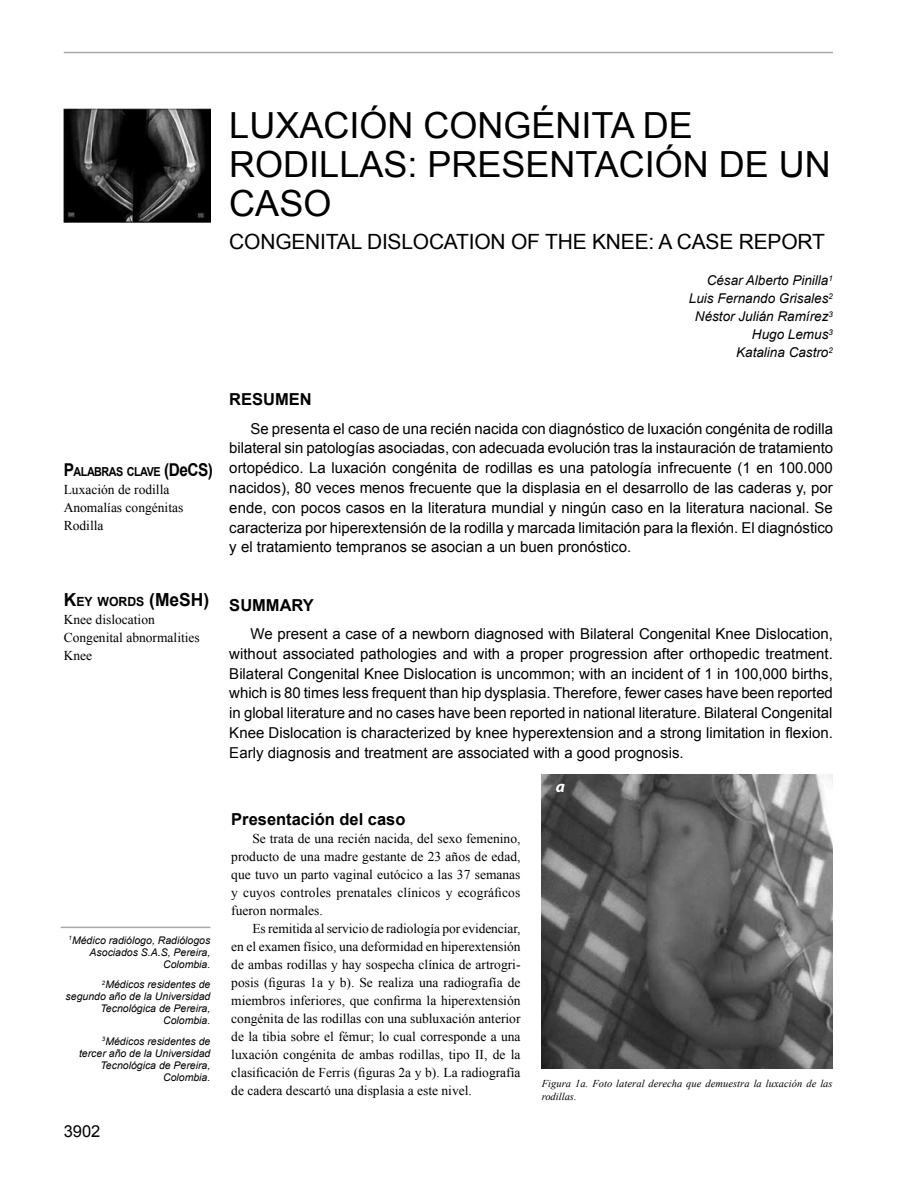
<style>
.page{position:relative;width:918px;height:1188px;background:#fff}
.page>*{position:absolute;margin:0;border:0;box-sizing:border-box;transform-origin:0 0}
.t1{font:36px/39px "Arial";color:#000}
.t2{font:21px "Arial";letter-spacing:-.01em;color:#000}
.t3{font:700 16.5px "Arial";color:#000}
.t4{font:16.5px "Arial";color:#000}
.t5{font:italic 700 16.5px "Myriad Pro";color:#fff}
.t6{font:15px/19.8px "Arial";color:#000;text-align:justify}
.t7{font:13.5px/18px "Times New Roman";color:#000;text-align:justify}
.t8{font:italic 13.5px/18px "Arial";color:#000;text-align:right}
.t9{font:700 12.6px "Arial";color:#000}
.t10{font:700 12.45px "Arial";letter-spacing:-.045em;color:#000;scale:.87 1}
.t11{font:italic 10.5px/12px "Arial";color:#000;text-align:right}
.t12{font:italic 10.5px/12.6px "Times New Roman";letter-spacing:.005em;color:#000}
.s1{font-size:17.7px}
.s2{font-size:18px}
</style>
<div class="page">
<hr style="left:64px;top:52px;width:769px;height:1px;background:#a7a9ac">
<img style="left:64px;top:108px;width:146px;height:114px">
<img style="left:542px;top:774px;width:291px;height:294px">
<hr style="left:61px;top:927px;width:149px;height:1px;background:#a7a9ac">
<p class="t10" style="left:64px;top:464px;width:173px"><span class="s1">P</span>ALABRAS CLAVE <span class="s1">(DeCS)</span></p>
<p class="t7" style="left:64px;top:481px;width:121px;text-align:left">Luxación de rodilla<br>Anomalías congénitas<br>Rodilla</p>
<p class="t9" style="left:64px;top:593px;width:147px"><span class="s2">K</span>EY WORDS <span class="s2">(MeSH)</span></p>
<p class="t7" style="left:64px;top:610px;width:138px;text-align:left">Knee dislocation<br>Congenital abnormalities<br>Knee</p>
<p class="t11" style="left:69px;top:934px;width:143px"><sup>1</sup>Médico radiólogo, Radiólogos<br>Asociados S.A.S, Pereira,<br>Colombia.</p>
<p class="t11" style="left:66px;top:979px;width:146px"><sup>2</sup>Médicos residentes de segundo año de la Universidad<br>Tecnológica de Pereira,<br>Colombia.</p>
<p class="t11" style="left:79px;top:1035px;width:133px"><sup>3</sup>Médicos residentes de tercer año de la Universidad<br>Tecnológica de Pereira,<br>Colombia.</p>
<p class="t4" style="left:64px;top:1120px;width:38px">3902</p>
<h1 class="t1" style="left:229px;top:106px;width:603px">Luxación congénita de rodillas: PResentación de un caso</h1>
<h2 class="t2" style="left:229px;top:228px;width:597px">Congenital Dislocation of the Knee: A Case Report</h2>
<p class="t8" style="left:689px;top:272px;width:145px">César Alberto Pinilla<sup>1<br></sup>Luis Fernando Grisales<sup>2<br></sup>Néstor Julián Ramírez<sup>3<br></sup>Hugo Lemus<sup>3<br></sup>Katalina Castro<sup>2</sup></p>
<p class="t3" style="left:229px;top:389px;width:84px">Resumen</p>
<p class="t6" style="left:229px;top:419px;width:605px;text-indent:21px">Se presenta el caso de una recién nacida con diagnóstico de luxación congénita de rodilla bilateral sin patologías asociadas, con adecuada evolución tras la instauración de tratamiento ortopédico. La luxación congénita de rodillas es una patología infrecuente (1 en 100.000 nacidos), 80 veces menos frecuente que la displasia en el desarrollo de las caderas y, por ende, con pocos casos en la literatura mundial y ningún caso en la literatura nacional. Se caracteriza por hiperextensión de la rodilla y marcada limitación para la flexión. El diagnóstico y el tratamiento tempranos se asocian a un buen pronóstico.</p>
<p class="t3" style="left:229px;top:594px;width:86px">Summary</p>
<p class="t6" style="left:229px;top:624px;width:605px;text-indent:21px">We present a case of a newborn diagnosed with Bilateral Congenital Knee Dislocation, without associated pathologies and with a proper progression after orthopedic treatment.<br>Bilateral Congenital Knee Dislocation is uncommon; with an incident of 1 in 100,000 births, which is 80 times less frequent than hip dysplasia. Therefore, fewer cases have been reported in global literature and no cases have been reported in national literature. Bilateral Congenital Knee Dislocation is characterized by knee hyperextension and a strong limitation in flexion.<br>Early diagnosis and treatment are associated with a good prognosis.</p>
<p class="t3" style="left:231px;top:808px;width:176px">Presentación del caso</p>
<p class="t7" style="left:231px;top:829px;width:291px;text-indent:21px">Se trata de una recién nacida, del sexo femenino, producto de una madre gestante de 23 años de edad, que tuvo un parto vaginal eutócico a las 37 semanas y cuyos controles prenatales clínicos y ecográficos fueron normales.</p>
<p class="t7" style="left:231px;top:919px;width:291px;text-indent:21px">Es remitida al servicio de radiología por evidenciar, en el examen físico, una deformidad en hiperextensión de ambas rodillas y hay sospecha clínica de artrogri&shy;posis (figuras 1a y b). Se realiza una radiografía de miembros inferiores, que confirma la hiperextensión congénita de las rodillas con una subluxación anterior de la tibia sobre el fémur; lo cual corresponde a una luxación congénita de ambas rodillas, tipo II, de la clasificación de Ferris (figuras 2a y b). La radiografía de cadera descartó una displasia a este nivel.</p>
<p class="t5" style="left:556px;top:776px;width:11px">a</p>
<p class="t12" style="left:542px;top:1077px;width:292px">Figura 1a. Foto lateral derecha que demuestra la luxación de las rodillas.</p>
</div>
